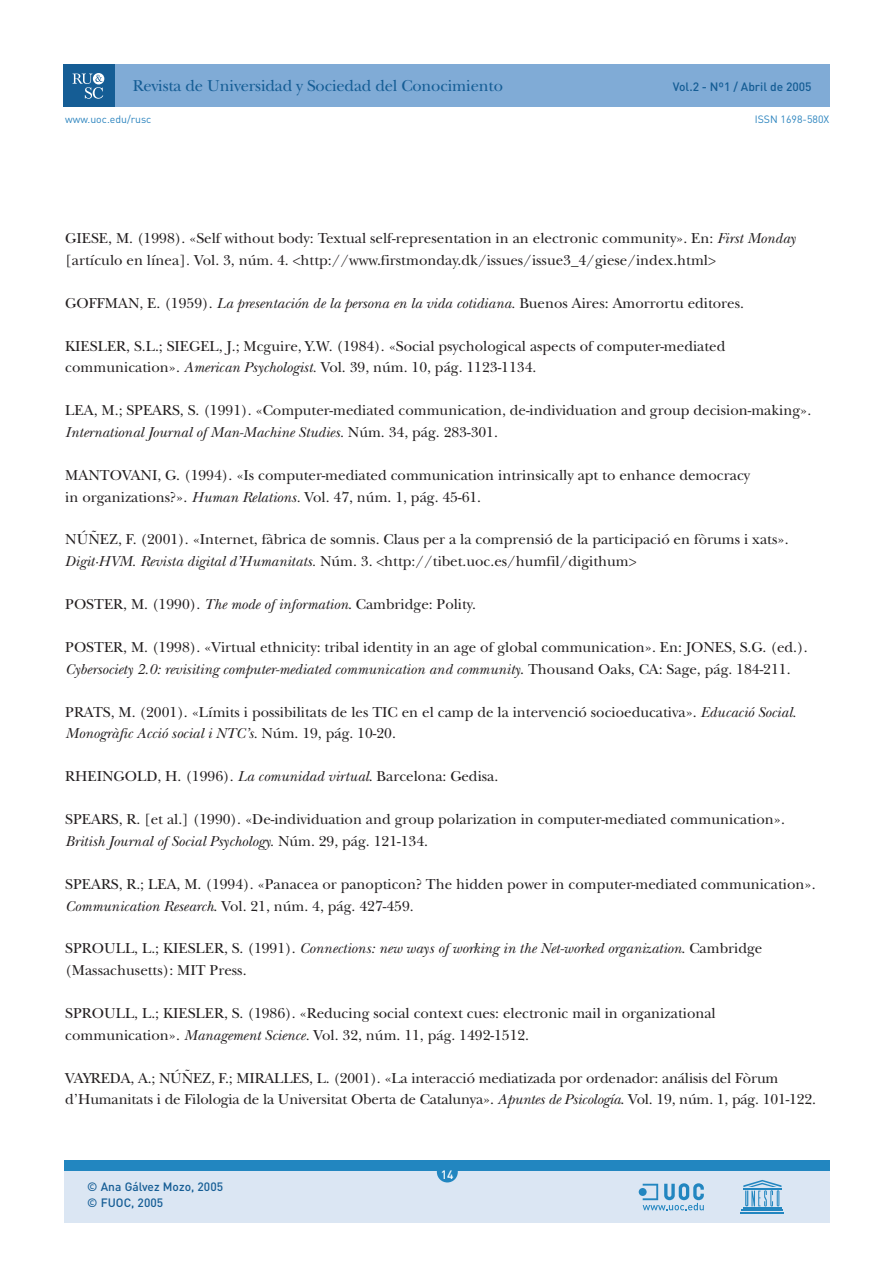
<style>
.page{position:relative;width:893px;height:1262px;background:#fff}
.page>*{position:absolute;margin:0;border:0;box-sizing:border-box;transform-origin:0 0}
.t1{font:16.5px "New Baskerville";letter-spacing:-.01em;color:#155d95}
.t2{font:15px/21.8px "New Baskerville";color:#231f20}
.t3{font:500 12px/16.2px "DIN";color:#155d95}
.t4{font:500 12px "DIN";color:#fff}
.t5{font:10.5px "DIN";color:#2a83be}
.s1{font-style:italic}
</style>
<div class="page">
<div style="left:85px;top:64px;width:744px;height:43px;background:#80abd6"></div>
<div style="left:64px;top:64px;width:51px;height:43px;background:#155d95"></div>
<svg style="left:72px;top:73px;width:32px;height:26px"></svg>
<div style="left:64px;top:1160px;width:765px;height:11px;background:#2286c0"></div>
<div style="left:64px;top:1171px;width:765px;height:51px;background:#dbe6f3"></div>
<hr style="left:743px;top:1207px;width:38px;height:1px;background:#2286c0">
<hr style="left:741px;top:1209px;width:42px;height:2px;background:#2286c0">
<hr style="left:740px;top:1212px;width:44px;height:1px;background:#2286c0">
<svg style="left:743px;top:1180px;width:38px;height:26px"></svg>
<div style="left:437px;top:1161px;width:21px;height:21px;background:#2286c0;border-radius:50%"></div>
<svg style="left:638px;top:1183px;width:65px;height:27px"></svg>
<p class="t1" style="left:133px;top:80px;width:372px">Revista de Universidad y Sociedad del Conocimiento</p>
<p class="t3" style="left:672px;top:80px;width:140px">Vol.2 - Nº1 / Abril de 2005</p>
<p class="t5" style="left:65px;top:116px;width:88px">www.uoc.edu/rusc</p>
<p class="t5" style="left:755px;top:116px;width:76px">ISSN 1698-580X</p>
<p class="t2" style="left:65px;top:229px;width:731px">GIESE, M. (1998). «Self without body: Textual self-representation in an electronic community». En: <span class="s1">First Monday </span>[artículo en línea]<span class="s1">.</span> Vol. 3, núm. 4. &lt;http://www.firstmonday.dk/issues/issue3_4/giese/index.html&gt;</p>
<p class="t2" style="left:65px;top:294px;width:680px">GOFFMAN, E. (1959). <span class="s1">La presentación de la persona en la vida cotidiana.</span> Buenos Aires: Amorrortu editores.</p>
<p class="t2" style="left:65px;top:336px;width:661px">KIESLER, S.L.; SIEGEL, J.; Mcguire, Y.W. (1984). «Social psychological aspects of computer-mediated communication». <span class="s1">American Psychologist.</span> Vol. 39, núm. 10, pág. 1123-1134.</p>
<p class="t2" style="left:65px;top:401px;width:747px">LEA, M.; SPEARS, S. (1991). «Computer-mediated communication, de-individuation and group decision-making».<br><span class="s1">International Journal of Man-Machine Studies.</span> Núm. 34, pág. 283-301.</p>
<p class="t2" style="left:65px;top:466px;width:686px">MANTOVANI, G. (1994). «Is computer-mediated communication intrinsically apt to enhance democracy in organizations?». <span class="s1">Human Relations.</span> Vol. 47, núm. 1, pág. 45-61.</p>
<p class="t2" style="left:65px;top:530px;width:724px">NÚÑEZ, F. (2001). «Internet, fàbrica de somnis. Claus per a la comprensió de la participació en fòrums i xats».<br><span class="s1">Digit·HVM. Revista digital d’Humanitats.</span> Núm. 3. &lt;http://tibet.uoc.es/humfil/digithum&gt;</p>
<p class="t2" style="left:65px;top:595px;width:412px">POSTER, M. (1990). <span class="s1">The mode of information</span>. Cambridge: Polity.</p>
<p class="t2" style="left:65px;top:638px;width:743px">POSTER, M. (1998). «Virtual ethnicity: tribal identity in an age of global communication». En: JONES, S.G. (ed.).<br><span class="s1">Cybersociety 2.0: revisiting computer-mediated communication and community</span>. Thousand Oaks, CA: Sage, pág. 184-211.</p>
<p class="t2" style="left:65px;top:702px;width:732px">PRATS, M. (2001). «Límits i possibilitats de les TIC en el camp de la intervenció socioeducativa». <span class="s1">Educació Social.<br>Monogràfic Acció social i NTC’s.</span> Núm. 19, pág. 10-20.</p>
<p class="t2" style="left:65px;top:767px;width:434px">RHEINGOLD, H. (1996). <span class="s1">La comunidad virtual</span>. Barcelona: Gedisa.</p>
<p class="t2" style="left:65px;top:810px;width:721px">SPEARS, R. [et al.] (1990). «De-individuation and group polarization in computer-mediated communication».<br><span class="s1">British Journal of Social Psychology.</span> Núm. 29, pág. 121-134.</p>
<p class="t2" style="left:65px;top:874px;width:751px">SPEARS, R.; LEA, M. (1994). «Panacea or panopticon? The hidden power in computer-mediated communication».<br><span class="s1">Communication Research</span>. Vol. 21, núm. 4, pág. 427-459.</p>
<p class="t2" style="left:65px;top:939px;width:698px">SPROULL, L.; KIESLER, S. (1991). <span class="s1">Connections: new ways of working in the Net-worked organization</span>. Cambridge (Massachusetts): MIT Press.</p>
<p class="t2" style="left:65px;top:1004px;width:652px">SPROULL, L.; KIESLER, S. (1986). «Reducing social context cues: electronic mail in organizational communication». <span class="s1">Management Science.</span> Vol. 32, núm. 11, pág. 1492-1512.</p>
<p class="t2" style="left:65px;top:1068px;width:752px">VAYREDA, A.; NÚÑEZ, F.; MIRALLES, L. (2001). «La interacció mediatizada por ordenador: análisis del Fòrum d’Humanitats i de Filologia de la Universitat Oberta de Catalunya». <span class="s1">Apuntes de Psicología</span>. Vol. 19, núm. 1, pág. 101-122.</p>
<p class="t3" style="left:87px;top:1179px;width:137px">© Ana Gálvez Mozo, 2005 © FUOC, 2005</p>
<p class="t4" style="left:440px;top:1170px;width:14px">14</p>
</div>
